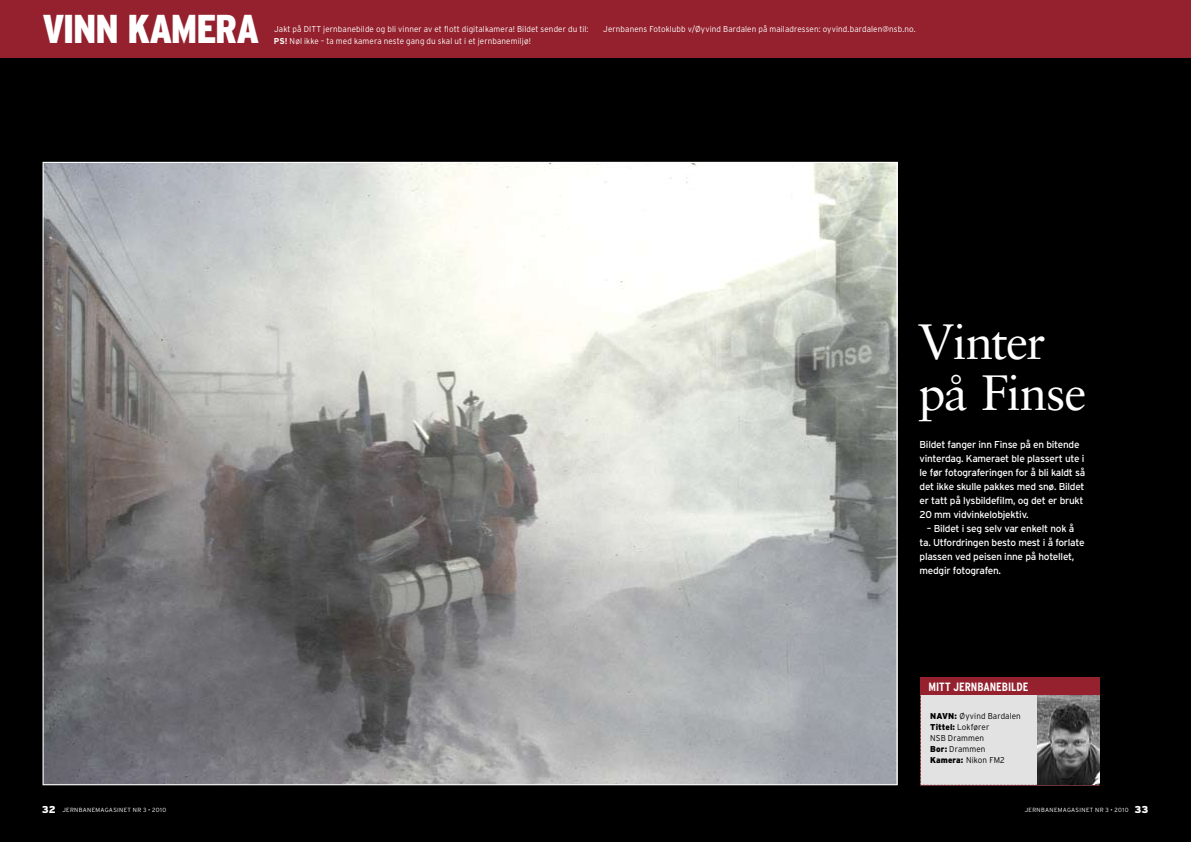
<style>
.page{position:relative;width:1191px;height:842px;background:#000}
.page>*{position:absolute;margin:0;border:0;box-sizing:border-box;transform-origin:0 0}
.t1{font:49.6px/50.3px "Sabon";letter-spacing:-.025em;color:#fff}
.t2{font:900 condensed 40.2px "Interstate";color:#fff}
.t3{font:700 condensed 12px "Interstate";color:#fff}
.t4{font:10px/14px "Interstate";letter-spacing:-.025em;color:#fff}
.t5{font:300 8.5px "Interstate";letter-spacing:.01em;color:#fff;scale:.95 1}
.t6{font:300 8.5px/11px "Interstate";letter-spacing:.015em;color:#000;scale:.95 1}
.t7{font:300 6px "Interstate";letter-spacing:.055em;color:#fff}
.s1{font-weight:700}
.s2{font-weight:900}
.s3{font-weight:900;font-size:10px}
</style>
<div class="page">
<div style="left:919px;top:693px;width:181px;height:93px;background:#e2e2e2"></div>
<img style="left:45px;top:164px;width:850px;height:619px">
<img style="left:1037px;top:694px;width:62px;height:91px">
<div style="left:920px;top:677px;width:179px;height:17px;background:#94212d"></div>
<div style="left:0;top:0;width:1191px;height:57px;background:#94212d"></div>
<h2 class="t2" style="left:43px;top:7px;width:42px">VINNKAMERA</h2>
<p class="t5" style="left:274px;top:24px;width:332px">Jakt på DITT jernbanebilde og bli vinner av et flott digitalkamera! Bildet sender du til:</p>
<p class="t5" style="left:603px;top:24px;width:330px">Jernbanens Fotoklubb v/Øyvind Bardalen på mailadressen: oyvind.bardalen@nsb.no.</p>
<p class="t5" style="left:274px;top:36px;width:272px"><span class="s1">PS!</span> Nøl ikke – ta med kamera neste gang du skal ut i et jernbanemiljø!</p>
<h1 class="t1" style="left:918px;top:316px;width:170px">Vinter på Finse</h1>
<p class="t4" style="left:919px;top:437px;width:167px">Bildet fanger inn Finse på en bitende vinterdag. Kameraet ble plassert ute i le før fotograferingen for å bli kaldt så det ikke skulle pakkes med snø. Bildet er tatt på lysbildefilm, og det er brukt 20 mm vidvinkelobjektiv.</p>
<p class="t4" style="left:919px;top:521px;width:167px;text-indent:7px">– Bildet i seg selv var enkelt nok å ta. Utfordringen besto mest i å forlate plassen ved peisen inne på hotellet, medgir fotografen.</p>
<p class="t3" style="left:928px;top:680px;width:100px">MITT JERNBANEBI LDE</p>
<p class="t6" style="left:930px;top:711px;width:97px"><span class="s2">NAVN:</span> Øyvind Bardalen<br><span class="s2">Tittel:</span> Lokfører<br>NSB</p>
<p class="t6" style="left:930px;top:733px;width:80px;text-indent:18px">Drammen<br><span class="s2">Bor:</span> Drammen<br><span class="s2">Kamera:</span> N ikon FM2</p>
<p class="t7" style="left:42px;top:807px;width:126px"><span class="s3">32</span> jernbanemagasinet NR 3 • 2010</p>
<p class="t7" style="left:1024px;top:807px;width:125px">jernbanemagasinet NR 3 • 2010 <span class="s3">33</span></p>
</div>
